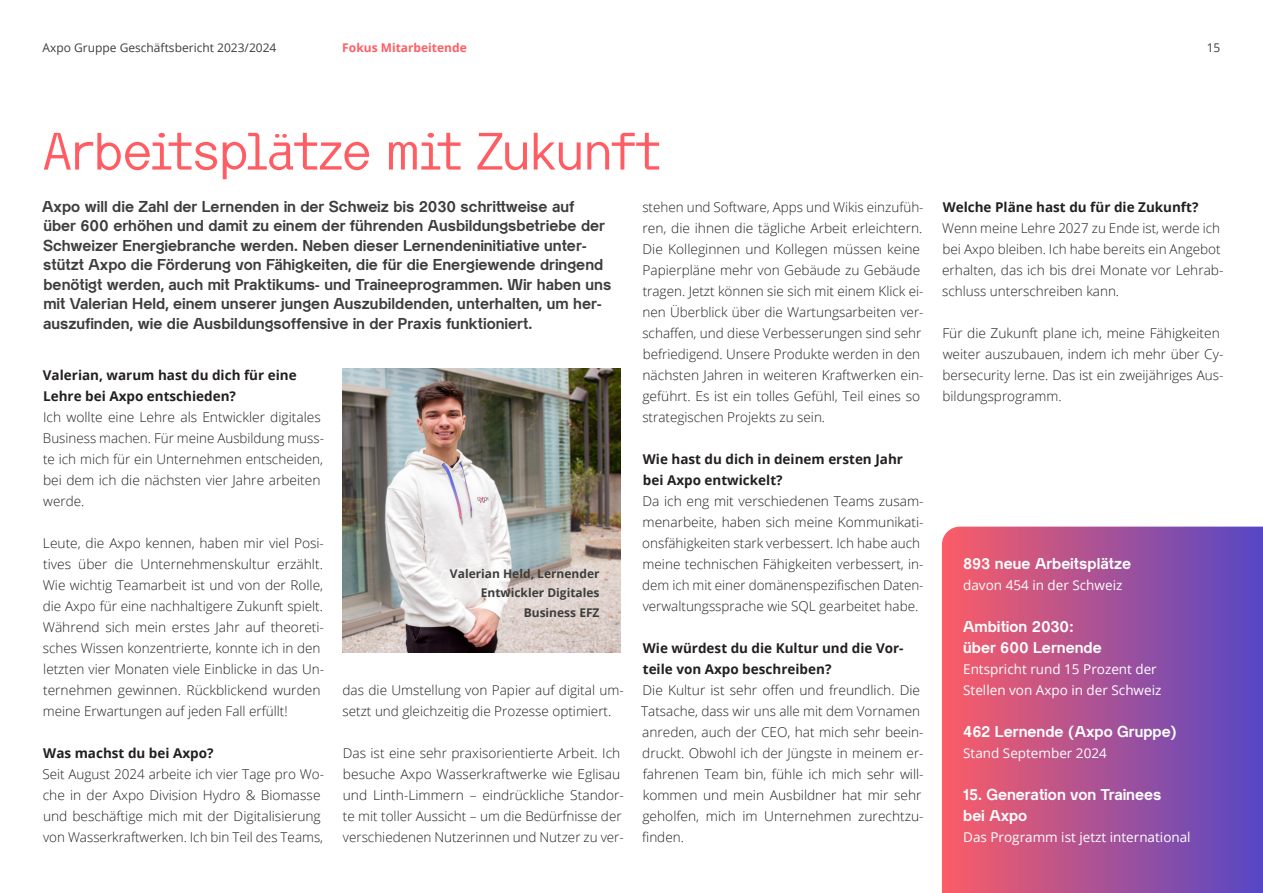
<style>
.page{position:relative;width:1263px;height:893px;background:#fff}
.page>*{position:absolute;margin:0;border:0;box-sizing:border-box;transform-origin:0 0}
.t1{font:300 52.5px "Almarena Mono";letter-spacing:-.015em;color:#ff5d64}
.t2{font:700 15.75px/19.5px "Almarena";color:#3d3d3d}
.t3{font:700 15.75px/21px "Almarena";color:#fff}
.t4{font:300 13.5px/21px "Open Sans";color:#231f20}
.t5{font:700 13.5px/21px "Open Sans";color:#231f20}
.t6{font:13.5px/21px "Open Sans";color:#fff}
.t7{font:700 12px/19.5px "Open Sans";color:#3d3d3d;text-align:right}
.t8{font:12px "Open Sans";color:#3d3d3d}
.t9{font:700 12px "Open Sans";color:#ff5d64}
</style>
<div class="page">
<svg style="left:942px;top:527px;width:321px;height:366px;background:#a85195"></svg>
<img style="left:342px;top:368px;width:279px;height:285px">
<p class="t8" style="left:43px;top:39px;width:235px">Axpo Gruppe Geschäftsbericht 2023/2024</p>
<p class="t9" style="left:342px;top:39px;width:126px">Fokus Mitarbeitende</p>
<p class="t8" style="left:1207px;top:39px;width:15px">15</p>
<h1 class="t1" style="left:43px;top:119px;width:620px">Arbeitsplätze mit Zukunft</h1>
<p class="t2" style="left:42px;top:196px;width:570px">Axpo will die Zahl der Lernenden in der Schweiz bis 2030 schrittweise auf<br>über 600 erhöhen und damit zu einem der führenden Ausbildungsbetriebe der Schweizer Energiebranche werden. Neben dieser Lernendeninitiative unter&shy;stützt Axpo die Förderung von Fähigkeiten, die für die Energiewende dringend benötigt werden, auch mit Praktikums- und Traineeprogrammen. Wir haben uns mit Valerian Held, einem unserer jungen Auszubildenden, unterhalten, um her&shy;auszufinden, wie die Ausbildungsoffensive in der Praxis funktioniert.</p>
<p class="t5" style="left:43px;top:364px;width:255px">Valerian, warum hast du dich für eine<br>Lehre bei Axpo entschieden?</p>
<p class="t4" style="left:43px;top:406px;width:283px">Ich wollte eine Lehre als Entwickler digitales Business machen. Für meine Ausbildung muss&shy;te ich mich für ein Unternehmen entscheiden, bei dem ich die nächsten vier Jahre arbeiten werde.</p>
<p class="t4" style="left:43px;top:532px;width:283px">Leute, die Axpo kennen, haben mir viel Posi&shy;tives über die Unternehmenskultur erzählt.<br>Wie wichtig Teamarbeit ist und von der Rolle, die Axpo für eine nachhaltigere Zukunft spielt.<br>Während sich mein erstes Jahr auf theoreti&shy;sches Wissen konzentrierte, konnte ich in den letzten vier Monaten viele Einblicke in das Un&shy;ternehmen gewinnen. Rückblickend wurden meine Erwartungen auf jeden Fall erfüllt!</p>
<p class="t5" style="left:43px;top:742px;width:172px">Was machst du bei Axpo?</p>
<p class="t4" style="left:42px;top:763px;width:283px">Seit August 2024 arbeite ich vier Tage pro Wo&shy;che in der Axpo Division Hydro &amp; Biomasse und beschäftige mich mit der Digitalisierung von Wasserkraftwerken. Ich bin Teil des Teams,</p>
<p class="t7" style="left:450px;top:563px;width:151px">Valerian Held, Lernender<br>Entwickler Digitales<br>Business EFZ</p>
<p class="t4" style="left:342px;top:679px;width:283px">das die Umstellung von Papier auf digital um&shy;setzt und gleichzeitig die Prozesse optimiert.</p>
<p class="t4" style="left:343px;top:742px;width:283px">Das ist eine sehr praxisorientierte Arbeit. Ich besuche Axpo Wasserkraftwerke wie Eglisau und Linth-Limmern – eindrückliche Standor&shy;te mit toller Aussicht – um die Bedürfnisse der verschiedenen Nutzerinnen und Nutzer zu ver-</p>
<p class="t4" style="left:642px;top:196px;width:283px">stehen und Software, Apps und Wikis einzufüh&shy;ren, die ihnen die tägliche Arbeit erleichtern.<br>Die Kolleginnen und Kollegen müssen keine Papierpläne mehr von Gebäude zu Gebäude tragen. Jetzt können sie sich mit einem Klick ei&shy;nen Überblick über die Wartungsarbeiten ver&shy;schaffen, und diese Verbesserungen sind sehr befriedigend. Unsere Produkte werden in den nächsten Jahren in weiteren Kraftwerken ein&shy;geführt. Es ist ein tolles Gefühl, Teil eines so strategischen Projekts zu sein.</p>
<p class="t5" style="left:643px;top:448px;width:262px">Wie hast du dich in deinem ersten Jahr bei Axpo entwickelt?</p>
<p class="t4" style="left:642px;top:490px;width:283px">Da ich eng mit verschiedenen Teams zusam&shy;menarbeite, haben sich meine Kommunikati&shy;onsfähigkeiten stark verbessert. Ich habe auch meine technischen Fähigkeiten verbessert, in&shy;dem ich mit einer domänenspezifischen Daten&shy;verwaltungssprache wie SQL gearbeitet habe.</p>
<p class="t5" style="left:643px;top:637px;width:262px">Wie würdest du die Kultur und die Vor&shy;teile von Axpo beschreiben?</p>
<p class="t4" style="left:641px;top:679px;width:284px">Die Kultur ist sehr offen und freundlich. Die Tatsache, dass wir uns alle mit dem Vornamen anreden, auch der CEO, hat mich sehr beein&shy;druckt. Obwohl ich der Jüngste in meinem er&shy;fahrenen Team bin, fühle ich mich sehr will&shy;kommen und mein Ausbildner hat mir sehr geholfen, mich im Unternehmen zurechtzu&shy;finden.</p>
<p class="t5" style="left:943px;top:196px;width:257px">Welche Pläne hast du für die Zukunft?</p>
<p class="t4" style="left:942px;top:217px;width:283px">Wenn meine Lehre 2027 zu Ende ist, werde ich bei Axpo bleiben. Ich habe bereits ein Angebot erhalten, das ich bis drei Monate vor Lehrab&shy;schluss unterschreiben kann.</p>
<p class="t4" style="left:942px;top:322px;width:283px">Für die Zukunft plane ich, meine Fähigkeiten weiter auszubauen, indem ich mehr über Cy&shy;bersecurity lerne. Das ist ein zweijähriges Aus&shy;bildungsprogramm.</p>
<p class="t3" style="left:963px;top:552px;width:170px">893 neue Arbeitsplätze</p>
<p class="t6" style="left:963px;top:574px;width:161px">davon 454 in der Schweiz</p>
<p class="t3" style="left:963px;top:615px;width:140px">Ambition 2030: über 600 Lernende</p>
<p class="t6" style="left:963px;top:658px;width:200px">Entspricht rund 15 Prozent der<br>Stellen von Axpo in der Schweiz</p>
<p class="t3" style="left:963px;top:720px;width:215px">462 Lernende (Axpo Gruppe)</p>
<p class="t6" style="left:963px;top:742px;width:145px">Stand September 2024</p>
<p class="t3" style="left:963px;top:783px;width:200px">15. Generation von Trainees bei Axpo</p>
<p class="t6" style="left:963px;top:826px;width:229px">Das Programm ist jetzt international</p>
</div>
